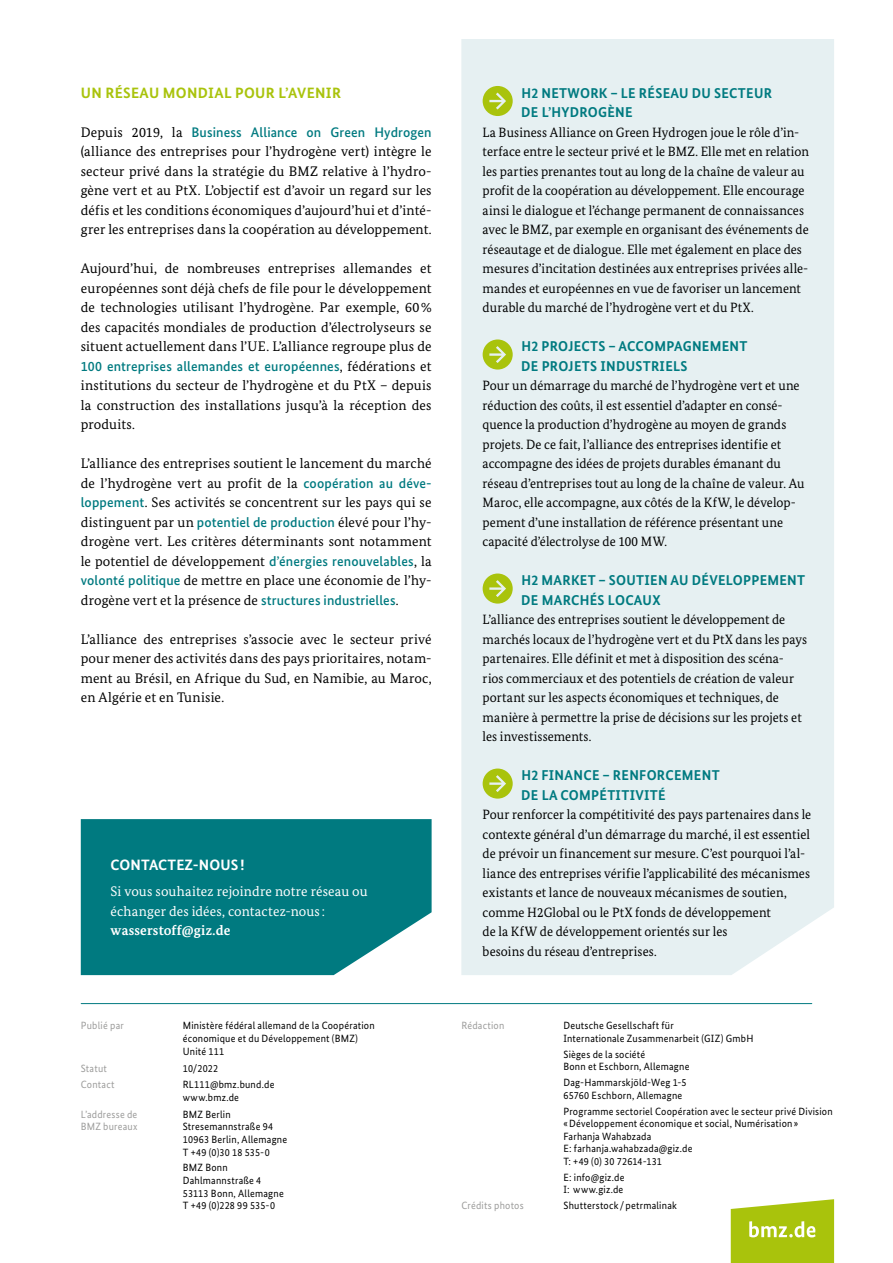
<style>
.page{position:relative;width:893px;height:1263px;background:#fff}
.page>*{position:absolute;margin:0;border:0;box-sizing:border-box;transform-origin:0 0}
.ZW_NEU{font:700 15px "Bundes Sans";letter-spacing:.02em;color:#a9c30c}
.Zwischenhead{font:700 15px "Bundes Sans";letter-spacing:.01em;color:#fff}
.Kasten_Head{font:700 14.25px/19.5px "Bundes Sans";letter-spacing:.02em;color:#007a80}
.Lauftext{font:13.8px/19.5px "Bundes Serif";letter-spacing:.01em;color:#000;text-align:justify}
.Lauftext-2{font:13.8px/19.5px "Bundes Serif";letter-spacing:.01em;color:#fff}
.Kasten_Lauftext{font:13.5px/19.5px "Bundes Serif";letter-spacing:.005em;color:#000;scale:.96 1}
.Imprint{font:10.5px/12.6px "Bundes Sans";letter-spacing:.02em;color:#000;scale:.96 1}
.Imprint-2{font:10.5px/12.6px "Bundes Sans";letter-spacing:.02em;color:#9d9d9c;scale:.96 1}
.s1{font-family:"Bundes Sans";font-weight:500;color:#007a80}
.s2{font-weight:700}
</style>
<div class="page">
<hr style="left:81px;top:1003px;width:731px;height:1px;background:#007a80">
<svg style="left:731px;top:1199px;width:103px;height:64px;background:#b5cb2e"></svg>
<div style="left:81px;top:819px;width:351px;height:156px;background:#007a80"></div>
<div style="left:461px;top:39px;width:373px;height:936px;background:#e6f0f2"></div>
<svg style="left:483px;top:86px;width:30px;height:30px"></svg>
<svg style="left:483px;top:339px;width:30px;height:31px"></svg>
<svg style="left:483px;top:573px;width:30px;height:31px"></svg>
<svg style="left:483px;top:768px;width:30px;height:31px"></svg>
<h3 class="ZW_NEU" style="left:81px;top:83px;width:262px">UN RÉSEAU MONDIAL POUR L’AVENIR</h3>
<p class="Lauftext" style="left:81px;top:122px;width:352px">Depuis 2019, la <span class="s1">Business Alliance on Green Hydrogen </span>(alliance des entreprises pour l’hydrogène vert) intègre le secteur privé dans la stratégie du BMZ relative à l’hydro&shy;gène vert et au PtX. L’objectif est d’avoir un regard sur les défis et les conditions économiques d’aujourd’hui et d’inté&shy;grer les entreprises dans la coopération au développement.</p>
<p class="Lauftext" style="left:81px;top:258px;width:352px">Aujourd’hui, de nombreuses entreprises allemandes et européennes sont déjà chefs de file pour le développement de technologies utilisant l’hydrogène. Par exemple, 60% des capacités mondiales de production d’électrolyseurs se situent actuellement dans l’UE. L’alliance regroupe plus de <span class="s1">100 entreprises allemandes et européennes</span>, fédérations et institutions du secteur de l’hydrogène et du PtX – depuis la construction des installations jusqu’à la réception des produits.</p>
<p class="Lauftext" style="left:81px;top:453px;width:352px">L’alliance des entreprises soutient le lancement du marché de l’hydrogène vert au profit de la <span class="s1">coopération au déve&shy;loppement</span>. Ses activités se concentrent sur les pays qui se distinguent par un <span class="s1">potentiel de production</span> élevé pour l’hy&shy;drogène vert. Les critères déterminants sont notamment le potentiel de développement <span class="s1">d’énergies renouvelables</span>, la <span class="s1">volonté politique</span> de mettre en place une économie de l’hy&shy;drogène vert et la présence de <span class="s1">structures industrielles</span>.</p>
<p class="Lauftext" style="left:81px;top:629px;width:352px">L’alliance des entreprises s’associe avec le secteur privé pour mener des activités dans des pays prioritaires, notam&shy;ment au Brésil, en Afrique du Sud, en Namibie, au Maroc, en Algérie et en Tunisie.</p>
<h5 class="Zwischenhead" style="left:111px;top:856px;width:135px">CONTACTEZ-NOUS !</h5>
<p class="Lauftext-2" style="left:111px;top:882px;width:259px">Si vous souhaitez rejoindre notre réseau ou échanger des idées, contactez-nous: <span class="s2">wasserstoff@giz.de</span></p>
<p class="Imprint-2" style="left:81px;top:1019px;width:46px">Publié par</p>
<p class="Imprint" style="left:183px;top:1019px;width:201px">Ministère fédéral allemand de la Coopération économique et du Développement (BMZ)<br>Unité 111</p>
<p class="Imprint-2" style="left:81px;top:1061px;width:29px">Statut</p>
<p class="Imprint" style="left:183px;top:1061px;width:38px">10/2022</p>
<p class="Imprint-2" style="left:81px;top:1078px;width:37px">Contact</p>
<p class="Imprint" style="left:183px;top:1078px;width:97px">RL111@bmz.bund.de www.bmz.de</p>
<p class="Imprint-2" style="left:81px;top:1108px;width:61px">L’addresse de<br>BMZ bureaux</p>
<p class="Imprint" style="left:183px;top:1108px;width:110px">BMZ Berlin<br>Stresemannstraße 94<br>10963 Berlin, Allemagne<br>T +49 (0)30 18 535-0</p>
<p class="Imprint" style="left:183px;top:1161px;width:107px">BMZ Bonn<br>Dahlmannstraße 4<br>53113 Bonn, Allemagne<br>T +49 (0)228 99 535-0</p>
<h4 class="Kasten_Head" style="left:521px;top:83px;width:252px">H2 NETWORK – LE RÉSEAU DU SECTEUR<br>DE L’HYDROGÈNE</h4>
<p class="Kasten_Lauftext" style="left:483px;top:122px;width:341px">La Business Alliance on Green Hydrogen joue le rôle d’in&shy;terface entre le secteur privé et le BMZ. Elle met en relation les parties prenantes tout au long de la chaîne de valeur au profit de la coopération au développement. Elle encourage ainsi le dialogue et l’échange permanent de connaissances avec le BMZ, par exemple en organisant des événements de réseautage et de dialogue. Elle met également en place des mesures d’incitation destinées aux entreprises privées alle&shy;mandes et européennes en vue de favoriser un lancement durable du marché de l’hydrogène vert et du PtX.</p>
<h4 class="Kasten_Head" style="left:521px;top:336px;width:228px">H2 PROJECTS – ACCOMPAGNEMENT<br>DE PROJETS INDUSTRIELS</h4>
<p class="Kasten_Lauftext" style="left:483px;top:375px;width:337px">Pour un démarrage du marché de l’hydrogène vert et une réduction des coûts, il est essentiel d’adapter en consé&shy;quence la production d’hydrogène au moyen de grands projets. De ce fait, l’alliance des entreprises identifie et accompagne des idées de projets durables émanant du réseau d’entreprises tout au long de la chaîne de valeur. Au Maroc, elle accompagne, aux côtés de la KfW, le dévelop&shy;pement d’une installation de référence présentant une capacité d’électrolyse de 100 MW.</p>
<h4 class="Kasten_Head" style="left:521px;top:570px;width:285px">H2 MARKET – SOUTIEN AU DÉVELOPPEMENT<br>DE MARCHÉS LOCAUX</h4>
<p class="Kasten_Lauftext" style="left:483px;top:609px;width:340px">L’alliance des entreprises soutient le développement de marchés locaux de l’hydrogène vert et du PtX dans les pays partenaires. Elle définit et met à disposition des scéna&shy;rios commerciaux et des potentiels de création de valeur portant sur les aspects économiques et techniques, de manière à permettre la prise de décisions sur les projets et les investissements.</p>
<h4 class="Kasten_Head" style="left:521px;top:765px;width:200px">H2 FINANCE – RENFORCEMENT<br>DE LA COMPÉTITIVITÉ</h4>
<p class="Kasten_Lauftext" style="left:483px;top:804px;width:344px">Pour renforcer la compétitivité des pays partenaires dans le contexte général d’un démarrage du marché, il est essentiel de prévoir un financement sur mesure. C’est pourquoi l’al&shy;liance des entreprises vérifie l’applicabilité des mécanismes existants et lance de nouveaux mécanismes de soutien, comme H2Global ou le PtX fonds de développement<br>de la KfW de développement orientés sur les<br>besoins du réseau d’entreprises.</p>
<p class="Imprint-2" style="left:461px;top:1019px;width:46px">Rédaction</p>
<p class="Imprint" style="left:563px;top:1019px;width:199px">Deutsche Gesellschaft für<br>Internationale Zusammenarbeit (GIZ) GmbH</p>
<p class="Imprint" style="left:563px;top:1048px;width:133px">Sièges de la société<br>Bonn et Eschborn, Allemagne</p>
<p class="Imprint" style="left:563px;top:1076px;width:130px">Dag-Hammarskjöld-Weg 1-5<br>65760 Eschborn, Allemagne</p>
<p class="Imprint" style="left:563px;top:1104px;width:282px">Programme sectoriel Coopération avec le secteur privé Division «Développement économique et social, Numérisation» Farhanja Wahabzada<br>E: farhanja.wahabzada@giz.de<br>T: +49 (0) 30 72614-131</p>
<p class="Imprint" style="left:563px;top:1171px;width:65px">E: info@giz.de<br>I: www.giz.de</p>
<p class="Imprint-2" style="left:461px;top:1199px;width:66px">Crédits photos</p>
<p class="Imprint" style="left:563px;top:1199px;width:120px">Shutterstock/petrmalinak</p>
</div>
